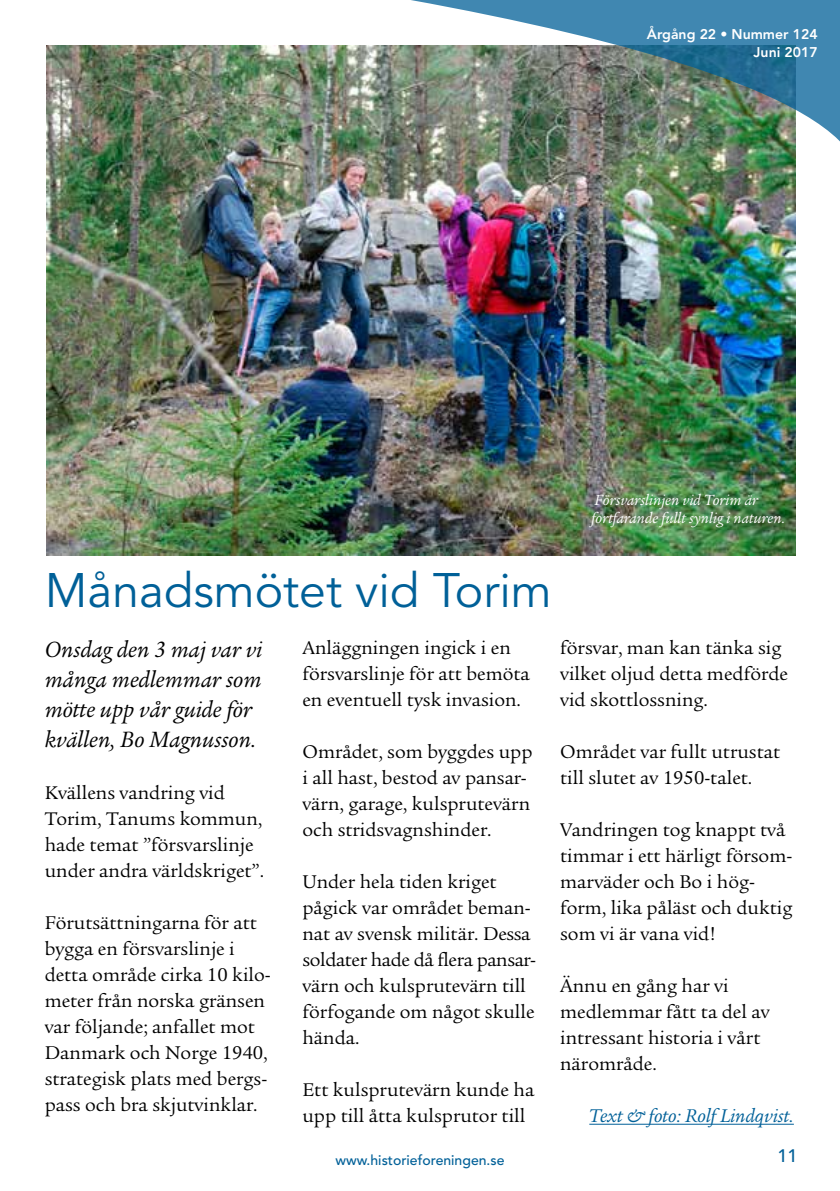
<style>
.page{position:relative;width:840px;height:1191px;background:#fff}
.page>*{position:absolute;margin:0;border:0;box-sizing:border-box;transform-origin:0 0}
.t1{font:48px "Avenir";color:#006098}
.t2{font:italic 24px/30px "Legacy Serif";color:#000}
.t3{font:20px/26px "Legacy Serif";color:#000}
.t4{font:italic 20px "Legacy Serif";color:#006098}
.t5{font:500 18px "Avenir";color:#006098}
.t6{font:italic 16px/18px "Legacy Serif";color:#fff}
.t7{font:800 14px/18px "Avenir";color:#fff;text-align:right}
.t8{font:500 14px "Avenir";color:#006098}
</style>
<div class="page">
<img style="left:47px;top:246px;width:747px;height:309px">
<hr style="left:589px;top:1123px;width:204px;height:1px;background:#006098">
<img style="left:46px;top:0;width:793px;height:246px">
<p class="t7" style="left:646px;top:25px;width:172px">Årgång 22 • Nummer 124<br>Juni 2017</p>
<p class="t6" style="left:591px;top:491px;width:195px">Försvarslinjen vid Torim är fortfarande fullt synlig i naturen.</p>
<h1 class="t1" style="left:45px;top:562px;width:508px">Månadsmötet vid Torim</h1>
<p class="t3" style="left:302px;top:635px;width:229px">Anläggningen ingick i en försvarslinje för att bemöta en eventuell tysk invasion.</p>
<p class="t3" style="left:302px;top:739px;width:231px">Området, som byggdes upp i all hast, bestod av pansar&shy;värn, garage, kulsprutevärn och stridsvagnshinder.</p>
<p class="t3" style="left:302px;top:869px;width:235px">Under hela tiden kriget pågick var området beman&shy;nat av svensk militär. Dessa soldater hade då flera pansar&shy;värn och kulsprutevärn till förfogande om något skulle hända.</p>
<p class="t3" style="left:302px;top:1077px;width:233px">Ett kulsprutevärn kunde ha upp till åtta kulsprutor till</p>
<p class="t2" style="left:45px;top:634px;width:219px">Onsdag den 3 maj var vi många medlemmar som mötte upp vår guide för kvällen, Bo Magnusson.</p>
<p class="t3" style="left:45px;top:780px;width:221px">Kvällens vandring vid<br>Torim, Tanums kommun, hade temat ”försvarslinje under andra världskriget”.</p>
<p class="t3" style="left:45px;top:910px;width:227px">Förutsättningarna för att bygga en försvarslinje i detta område cirka 10 kilo&shy;meter från norska gränsen var följande; anfallet mot<br>Danmark och Norge 1940, strategisk plats med bergs&shy;pass och bra skjutvinklar.</p>
<p class="t3" style="left:560px;top:635px;width:229px">försvar, man kan tänka sig vilket oljud detta medförde vid skottlossning.</p>
<p class="t3" style="left:560px;top:739px;width:221px">Området var fullt utrustat till slutet av 1950-talet.</p>
<p class="t3" style="left:560px;top:817px;width:234px">Vandringen tog knappt två timmar i ett härligt försom&shy;marväder och Bo i hög&shy;form, lika påläst och duktig som vi är vana vid!</p>
<p class="t3" style="left:560px;top:973px;width:211px">Ännu en gång har vi medlemmar fått ta del av intressant historia i vårt närområde.</p>
<p class="t4" style="left:589px;top:1104px;width:206px">Text &amp; foto: Rolf Lindqvist.</p>
<p class="t8" style="left:335px;top:1151px;width:170px">www.historieforeningen.se</p>
<p class="t5" style="left:777px;top:1145px;width:22px">11</p>
</div>
